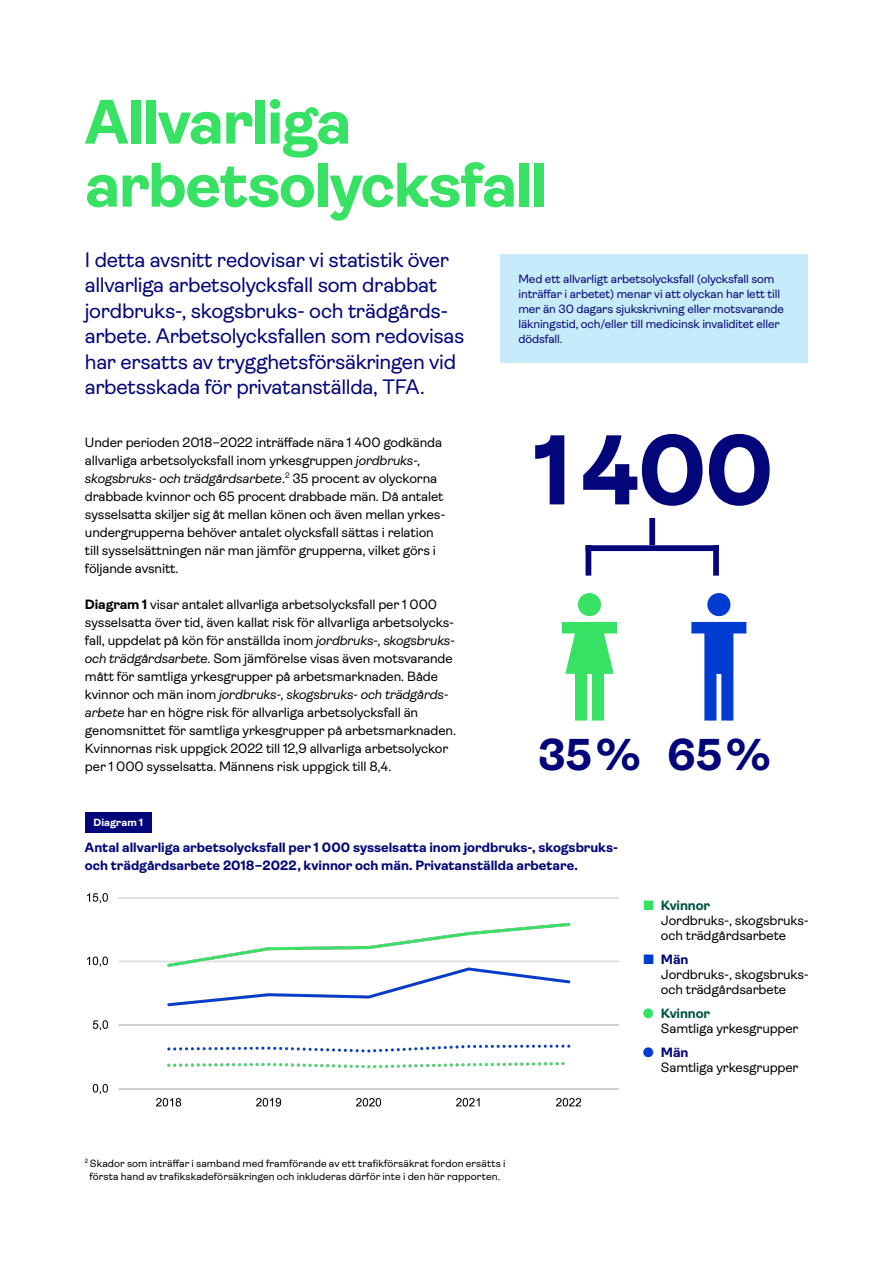
<style>
.page{position:relative;width:893px;height:1263px;background:#fff}
.page>*{position:absolute;margin:0;border:0;box-sizing:border-box;transform-origin:0 0}
.t1{font:700 99.3px "Ambit";color:#020678}
.Rubrik_omslag_Bd_42{font:700 63px/63px "Ambit";letter-spacing:-.02em;color:#37e164}
.t2{font:700 44.7px "Ambit";color:#020678}
.Ingress_14_17_Reg{font:21px/25.5px "Ambit";letter-spacing:-.015em;color:#020678}
.Brödtext_9_12{font:13.5px/18px "Ambit";letter-spacing:-.01em;color:#000}
.Förklaringar{font:13.5px/15px "Ambit";letter-spacing:-.01em;color:#000}
.Första_tabellrubrik{font:700 13.5px/18px "Ambit";color:#020678}
.Infotext_8_10{font:12px/15px "Ambit";letter-spacing:-.01em;color:#020678}
.Bildtext_7_9{font:10.5px/13.5px "Ambit";letter-spacing:.005em;color:#000;text-align:center}
.Flik_diagram_och_tab{font:700 10.5px "Ambit";letter-spacing:.01em;color:#fff}
.s1{font-style:italic}
.s2{font-weight:700}
.s3{color:#37e164}
.s4{font-weight:700;color:#005541}
.s5{color:#003cd2}
.s6{font-weight:700;color:#020678}
</style>
<div class="page">
<div style="left:85px;top:812px;width:67px;height:20px;background:#020678"></div>
<img style="left:87px;top:893px;width:532px;height:214px">
<svg style="left:562px;top:622px;width:55px;height:98px"></svg>
<div style="left:578px;top:593px;width:23px;height:23px;background:#37e164;border-radius:50%"></div>
<svg style="left:691px;top:622px;width:55px;height:98px"></svg>
<div style="left:707px;top:593px;width:23px;height:23px;background:#003cd2;border-radius:50%"></div>
<div style="left:649px;top:518px;width:6px;height:27px;background:#030578"></div>
<div style="left:585px;top:545px;width:134px;height:6px;background:#030578"></div>
<div style="left:585px;top:545px;width:6px;height:31px;background:#030578"></div>
<div style="left:713px;top:545px;width:6px;height:31px;background:#030578"></div>
<div style="left:500px;top:254px;width:308px;height:108px;background:#c8ebfa"></div>
<h1 class="Rubrik_omslag_Bd_42" style="left:85px;top:91px;width:464px">Allvarliga arbetsolycksfall</h1>
<p class="Ingress_14_17_Reg" style="left:85px;top:247px;width:381px">I detta avsnitt redovisar vi statistik över allvarliga arbetsolycksfall som drabbat jordbruks-, skogsbruks- och trädgårds&shy;arbete. Arbetsolycksfallen som redovisas har ersatts av trygghetsförsäkringen vid arbetsskada för privatanställda, TFA.</p>
<p class="Brödtext_9_12" style="left:85px;top:433px;width:360px">Under perioden 2018–2022 inträffade nära 1 400 godkända allvarliga arbetsolycksfall inom yrkesgruppen <span class="s1">jordbruks-, skogsbruks- och trädgårdsarbete</span>.<sup>2</sup> 35 procent av olyckorna drabbade kvinnor och 65 procent drabbade män. Då antalet sysselsatta skiljer sig åt mellan könen och även mellan yrkes&shy;undergrupperna behöver antalet olycksfall sättas i relation till sysselsättningen när man jämför grupperna, vilket görs i följande avsnitt.</p>
<p class="Brödtext_9_12" style="left:85px;top:595px;width:373px"><span class="s2">Diagram 1</span> visar antalet allvarliga arbetsolycksfall per 1 000 sysselsatta över tid, även kallat risk för allvarliga arbetsolycks&shy;fall, uppdelat på kön för anställda inom <span class="s1">jordbruks-, skogsbruks&shy;och trädgårdsarbete</span>. Som jämförelse visas även motsvarande mått för samtliga yrkesgrupper på arbetsmarknaden. Både kvinnor och män inom <span class="s1">jordbruks-, skogsbruks- och trädgårds&shy;arbete</span> har en högre risk för allvarliga arbetsolycksfall än genomsnittet för samtliga yrkesgrupper på arbetsmarknaden.<br>Kvinnornas risk uppgick 2022 till 12,9 allvarliga arbetsolyckor per 1 000 sysselsatta. Männens risk uppgick till 8,4.</p>
<p class="Infotext_8_10" style="left:518px;top:272px;width:267px">Med ett allvarligt arbetsolycksfall (olycksfall som inträffar i arbetet) menar vi att olyckan har lett till mer än 30 dagars sjukskrivning eller motsvarande läkningstid, och/eller till medicinsk invaliditet eller dödsfall.</p>
<h1 class="t1" style="left:534px;top:415px;width:241px">1400</h1>
<h3 class="t2" style="left:538px;top:730px;width:234px">35% 65%</h3>
<p class="Flik_diagram_och_tab" style="left:93px;top:816px;width:51px">Diagram 1</p>
<h6 class="Första_tabellrubrik" style="left:85px;top:839px;width:535px">Antal allvarliga arbetsolycksfall per 1 000 sysselsatta inom jordbruks-, skogsbruks&shy;och trädgårdsarbete 2018–2022, kvinnor och män. Privatanställda arbetare.</h6>
<p class="Förklaringar" style="left:661px;top:898px;width:150px;text-indent:-18px"><span class="s3">■</span> <span class="s4">Kvinnor<br></span>Jordbruks-, skogsbruks&shy;och trädgårdsarbete</p>
<p class="Förklaringar" style="left:661px;top:952px;width:150px;text-indent:-18px"><span class="s5">■</span> <span class="s6">Män<br></span>Jordbruks-, skogsbruks&shy;och trädgårdsarbete</p>
<p class="Förklaringar" style="left:661px;top:1006px;width:139px;text-indent:-18px"><span class="s3">●</span> <span class="s4">Kvinnor<br></span>Samtliga yrkesgrupper</p>
<p class="Förklaringar" style="left:661px;top:1045px;width:139px;text-indent:-18px"><span class="s5">●</span> <span class="s6">Män<br></span>Samtliga yrkesgrupper</p>
<p class="Bildtext_7_9" style="left:85px;top:1157px;width:422px"><sup>2</sup> Skador som inträffar i samband med framförande av ett trafikförsäkrat fordon ersätts i första hand av trafikskadeförsäkringen och inkluderas därför inte i den här rapporten.</p>
</div>
